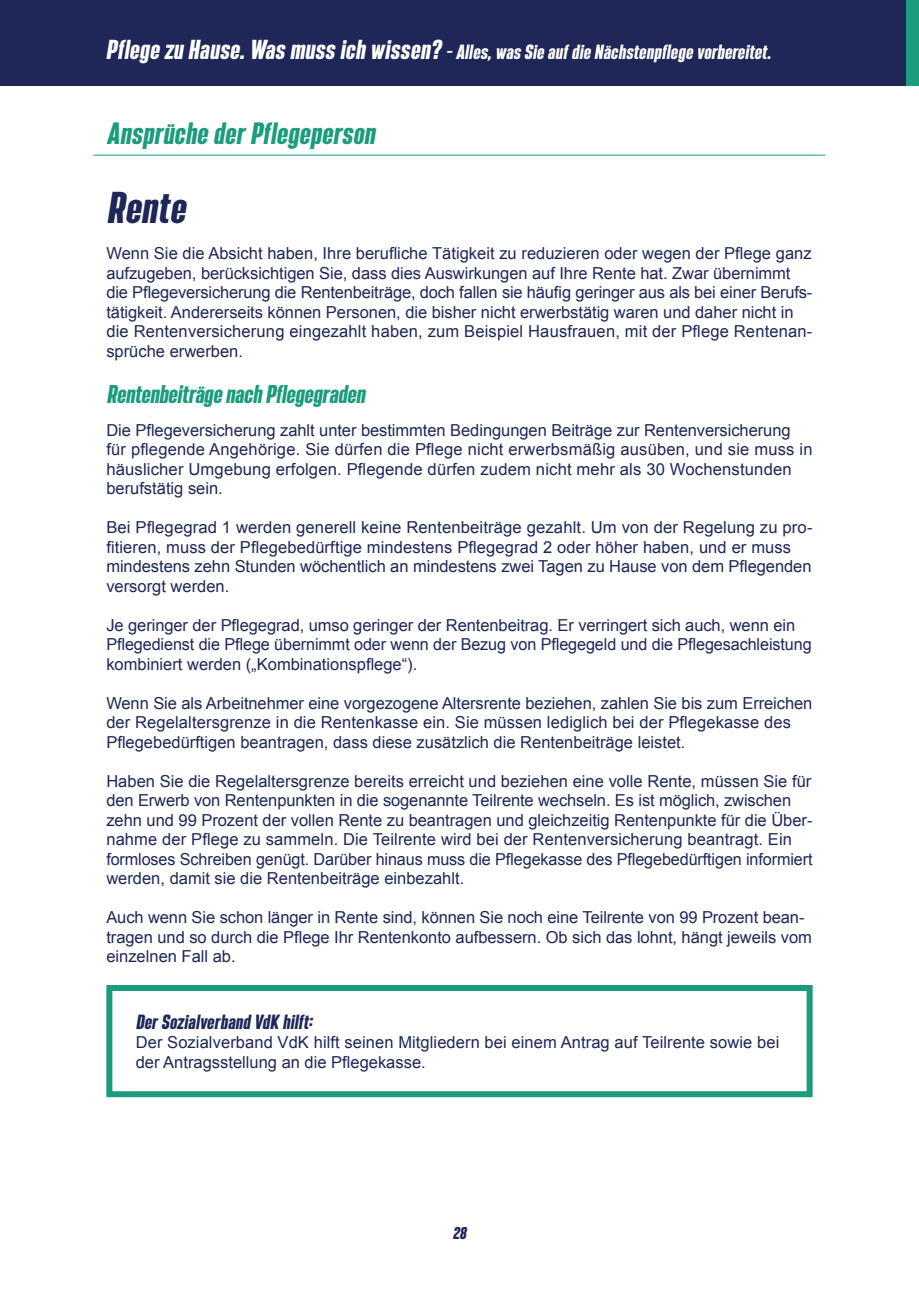
<style>
.page{position:relative;width:919px;height:1289px;background:#fff}
.page>*{position:absolute;margin:0;border:0;box-sizing:border-box;transform-origin:0 0}
.t1{font:italic 600 39px "SEBLACK";letter-spacing:.02em;color:#1e2758}
.t2{font:italic 600 27px "SEBLACK";letter-spacing:.02em;color:#1b9c7d}
.t3{font:italic 600 22.5px "SEBLACK";color:#1b9c7d}
.t4{font:italic 600 18px "SEBLACK";letter-spacing:.02em;color:#fff}
.t5{font:italic 600 18px "SEBLACK";letter-spacing:.02em;color:#1e2758}
.t6{font:16.5px/19.5px "Arial";color:#1e2758}
.t7{font:italic 600 15px "SEBLACK";color:#1e2758}
.s1{font-size:24px}
</style>
<div class="page">
<hr style="left:94px;top:155px;width:731px;height:1px;background:#1b9c7d">
<div style="left:106px;top:984px;width:706px;height:113px;border:6px solid #1b9c7d"></div>
<div style="left:0;top:0;width:906px;height:85px;background:#1e2758"></div>
<div style="left:906px;top:0;width:12px;height:85px;background:#1b9c7d"></div>
<p class="t4" style="left:106px;top:40px;width:666px"><span class="s1">Pflege zu Hause. Was muss ich wissen?</span> – Alles, was Sie auf die Nächstenpflege vorbereitet.</p>
<h2 class="t2" style="left:106px;top:117px;width:270px">Ansprüche der Pflegeperson</h2>
<h1 class="t1" style="left:106px;top:183px;width:80px">Rente</h1>
<p class="t6" style="left:106px;top:244px;width:707px">Wenn Sie die Absicht haben, Ihre berufliche Tätigkeit zu reduzieren oder wegen der Pflege ganz aufzugeben, berücksichtigen Sie, dass dies Auswirkungen auf Ihre Rente hat. Zwar übernimmt die Pflegeversicherung die Rentenbeiträge, doch fallen sie häufig geringer aus als bei einer Berufs&shy;tätigkeit. Andererseits können Personen, die bisher nicht erwerbstätig waren und daher nicht in die Rentenversicherung eingezahlt haben, zum Beispiel Hausfrauen, mit der Pflege Rentenan&shy;sprüche erwerben.</p>
<h3 class="t3" style="left:106px;top:381px;width:260px">Rentenbeiträge nach Pflegegraden</h3>
<p class="t6" style="left:106px;top:420px;width:707px">Die Pflegeversicherung zahlt unter bestimmten Bedingungen Beiträge zur Rentenversicherung für pflegende Angehörige. Sie dürfen die Pflege nicht erwerbsmäßig ausüben, und sie muss in häuslicher Umgebung erfolgen. Pflegende dürfen zudem nicht mehr als 30 Wochenstunden berufstätig sein.</p>
<p class="t6" style="left:106px;top:517px;width:707px">Bei Pflegegrad 1 werden generell keine Rentenbeiträge gezahlt. Um von der Regelung zu pro&shy;fitieren, muss der Pflegebedürftige mindestens Pflegegrad 2 oder höher haben, und er muss mindestens zehn Stunden wöchentlich an mindestens zwei Tagen zu Hause von dem Pflegenden versorgt werden.</p>
<p class="t6" style="left:106px;top:615px;width:706px">Je geringer der Pflegegrad, umso geringer der Rentenbeitrag. Er verringert sich auch, wenn ein<br>Pflegedienst die Pflege übernimmt oder wenn der Bezug von Pflegegeld und die Pflegesachleistung kombiniert werden („Kombinationspflege“).</p>
<p class="t6" style="left:106px;top:693px;width:707px">Wenn Sie als Arbeitnehmer eine vorgezogene Altersrente beziehen, zahlen Sie bis zum Erreichen der Regelaltersgrenze in die Rentenkasse ein. Sie müssen lediglich bei der Pflegekasse des<br>Pflegebedürftigen beantragen, dass diese zusätzlich die Rentenbeiträge leistet.</p>
<p class="t6" style="left:106px;top:771px;width:707px">Haben Sie die Regelaltersgrenze bereits erreicht und beziehen eine volle Rente, müssen Sie für den Erwerb von Rentenpunkten in die sogenannte Teilrente wechseln. Es ist möglich, zwischen zehn und 99 Prozent der vollen Rente zu beantragen und gleichzeitig Rentenpunkte für die Über&shy;nahme der Pflege zu sammeln. Die Teilrente wird bei der Rentenversicherung beantragt. Ein formloses Schreiben genügt. Darüber hinaus muss die Pflegekasse des Pflegebedürftigen informiert werden, damit sie die Rentenbeiträge einbezahlt.</p>
<p class="t6" style="left:106px;top:907px;width:707px">Auch wenn Sie schon länger in Rente sind, können Sie noch eine Teilrente von 99 Prozent bean&shy;tragen und so durch die Pflege Ihr Rentenkonto aufbessern. Ob sich das lohnt, hängt jeweils vom einzelnen Fall ab.</p>
<p class="t5" style="left:136px;top:1010px;width:178px">Der Sozialverband VdK hilft:</p>
<p class="t6" style="left:136px;top:1032px;width:645px">Der Sozialverband VdK hilft seinen Mitgliedern bei einem Antrag auf Teilrente sowie bei der Antragsstellung an die Pflegekasse.</p>
<p class="t7" style="left:453px;top:1224px;width:15px">28</p>
</div>
